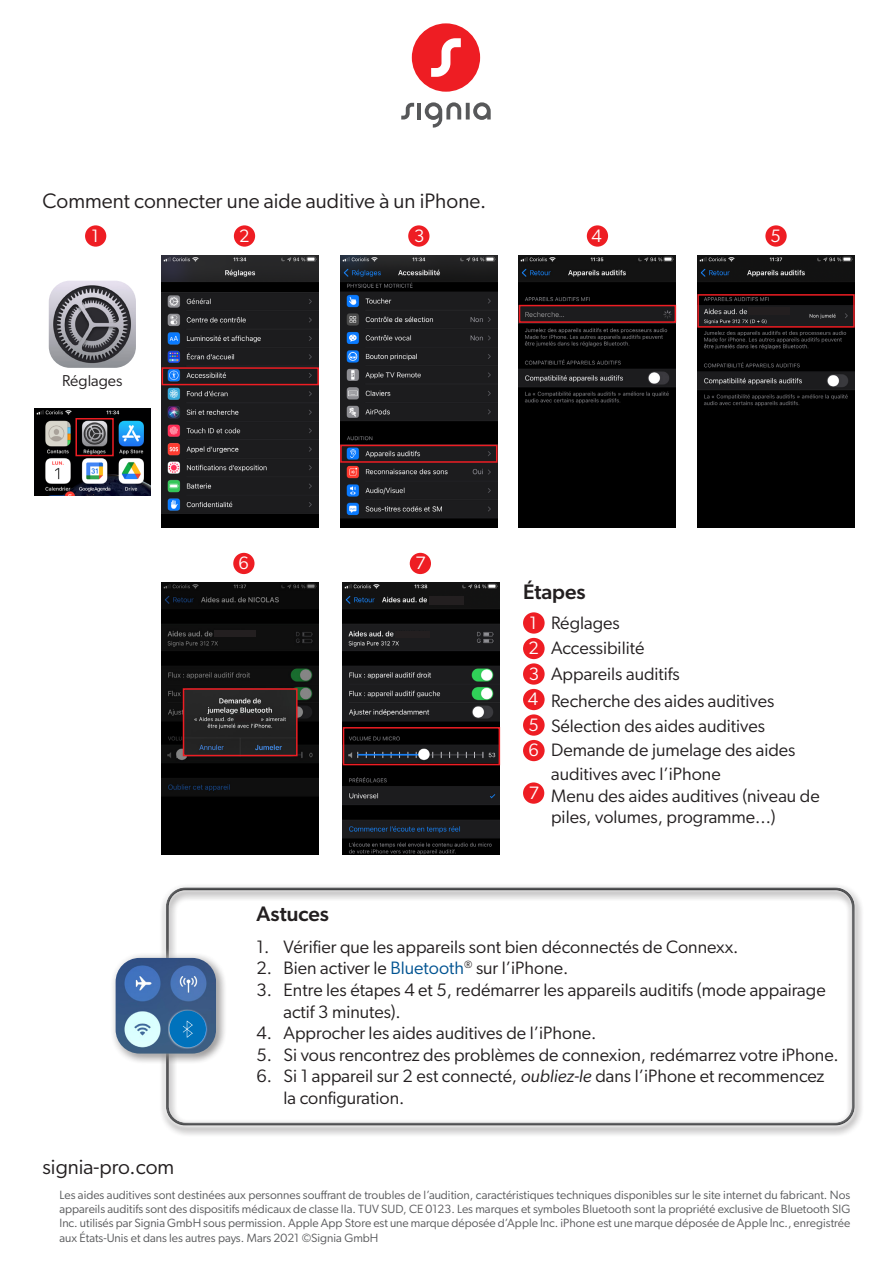
<style>
.page{position:relative;width:893px;height:1263px;background:#fff}
.page>*{position:absolute;margin:0;border:0;box-sizing:border-box;transform-origin:0 0}
.t1{font:21px "Gibson";color:#231f20}
.t2{font:500 21px "Gibson";color:#231f20}
.t3{font:18px/21.6px "Gibson";color:#231f20}
.t4{font:18px "Gibson";color:#fff}
.t5{font:15.75px "Gibson";color:#231f20}
.t6{font:12px/14.4px "Gibson";color:#57585a;text-align:justify}
.s1{color:#005391}
.s2{font-style:italic}
</style>
<div class="page">
<div style="left:159px;top:883px;width:706px;height:254px;background:#231f20;opacity:.75"></div>
<div style="left:163px;top:889px;width:693px;height:238px;background:#231f20;opacity:.75"></div>
<svg style="left:425px;top:102px;width:66px;height:26px"></svg>
<hr style="left:417px;top:103px;width:4px;height:17px;background:#57585a">
<svg style="left:401px;top:103px;width:13px;height:17px"></svg>
<div style="left:412px;top:23px;width:68px;height:69px;background:#ee1d23;border-radius:50%"></div>
<svg style="left:431px;top:38px;width:30px;height:39px"></svg>
<img style="left:49px;top:281px;width:87px;height:87px">
<div style="left:104px;top:946px;width:124px;height:119px;background:#fff;opacity:.8"></div>
<img style="left:116px;top:958px;width:100px;height:95px">
<div style="left:168px;top:1009px;width:40px;height:40px;background:#fff;opacity:.75"></div>
<div style="left:169px;top:1010px;width:37px;height:37px;background:#0072bc;border-radius:50%"></div>
<svg style="left:183px;top:1021px;width:10px;height:16px"></svg>
<img style="left:340px;top:255px;width:157px;height:272px">
<div style="left:340px;top:445px;width:157px;height:18px;border:2px solid #ee1d23"></div>
<img style="left:162px;top:255px;width:157px;height:272px">
<div style="left:162px;top:367px;width:157px;height:18px;border:2px solid #ee1d23"></div>
<img style="left:519px;top:255px;width:157px;height:272px">
<div style="left:519px;top:305px;width:157px;height:18px;border:2px solid #ee1d23"></div>
<img style="left:162px;top:583px;width:157px;height:271px">
<div style="left:214px;top:630px;width:42px;height:7px;background:#231f20"></div>
<div style="left:183px;top:688px;width:115px;height:68px;border:2px solid #ee1d23"></div>
<div style="left:235px;top:715px;width:26px;height:6px;background:#231f20"></div>
<img style="left:343px;top:583px;width:157px;height:271px">
<div style="left:429px;top:596px;width:34px;height:9px;background:#231f20"></div>
<div style="left:395px;top:631px;width:34px;height:7px;background:#231f20"></div>
<div style="left:343px;top:727px;width:157px;height:38px;border:2px solid #ee1d23"></div>
<div style="left:85px;top:225px;width:21px;height:22px;background:#ee1d23;border-radius:50%"></div>
<div style="left:234px;top:225px;width:21px;height:22px;background:#ee1d23;border-radius:50%"></div>
<div style="left:408px;top:225px;width:21px;height:22px;background:#ee1d23;border-radius:50%"></div>
<div style="left:587px;top:225px;width:21px;height:22px;background:#ee1d23;border-radius:50%"></div>
<div style="left:765px;top:225px;width:22px;height:22px;background:#ee1d23;border-radius:50%"></div>
<div style="left:233px;top:553px;width:22px;height:21px;background:#ee1d23;border-radius:50%"></div>
<div style="left:410px;top:553px;width:21px;height:21px;background:#ee1d23;border-radius:50%"></div>
<img style="left:697px;top:255px;width:158px;height:272px">
<div style="left:697px;top:294px;width:158px;height:34px;border:2px solid #ee1d23"></div>
<div style="left:748px;top:308px;width:42px;height:7px;background:#231f20"></div>
<img style="left:34px;top:408px;width:117px;height:87px">
<div style="left:75px;top:418px;width:39px;height:38px;border:2px solid #ee1d23"></div>
<div style="left:523px;top:612px;width:22px;height:22px;background:#ee1d23;border-radius:50%"></div>
<div style="left:523px;top:638px;width:22px;height:21px;background:#ee1d23;border-radius:50%"></div>
<div style="left:523px;top:663px;width:22px;height:22px;background:#ee1d23;border-radius:50%"></div>
<div style="left:523px;top:689px;width:22px;height:21px;background:#ee1d23;border-radius:50%"></div>
<div style="left:523px;top:714px;width:22px;height:22px;background:#ee1d23;border-radius:50%"></div>
<div style="left:523px;top:740px;width:22px;height:21px;background:#ee1d23;border-radius:50%"></div>
<div style="left:523px;top:782px;width:21px;height:22px;background:#ee1d23;border-radius:50%"></div>
<p class="t1" style="left:43px;top:188px;width:445px">Comment connecter une aide auditive à un iPhone.</p>
<p class="t4" style="left:91px;top:225px;width:9px">1</p>
<p class="t4" style="left:239px;top:225px;width:12px">2</p>
<p class="t4" style="left:414px;top:225px;width:12px">3</p>
<p class="t4" style="left:591px;top:225px;width:12px">4</p>
<p class="t4" style="left:770px;top:225px;width:12px">5</p>
<p class="t5" style="left:62px;top:371px;width:62px">Réglages</p>
<p class="t1" style="left:43px;top:1154px;width:133px">signia-pro.com</p>
<p class="t4" style="left:239px;top:552px;width:12px">6</p>
<p class="t4" style="left:415px;top:552px;width:12px">7</p>
<p class="t2" style="left:257px;top:901px;width:74px">Astuces</p>
<p class="t2" style="left:523px;top:579px;width:64px">Étapes</p>
<p class="t3" style="left:551px;top:612px;width:70px">Réglages</p>
<p class="t3" style="left:551px;top:637px;width:95px">Accessibilité</p>
<p class="t3" style="left:551px;top:663px;width:130px">Appareils auditifs</p>
<p class="t3" style="left:551px;top:689px;width:225px">Recherche des aides auditives</p>
<p class="t3" style="left:551px;top:715px;width:215px">Sélection des aides auditives</p>
<p class="t3" style="left:551px;top:737px;width:246px;line-height:24px">Demande de jumelage des aides auditives avec l’iPhone</p>
<p class="t3" style="left:551px;top:784px;width:270px">Menu des aides auditives (niveau de piles, volumes, programme...)</p>
<p class="t4" style="left:529px;top:612px;width:9px">1</p>
<p class="t4" style="left:528px;top:637px;width:12px">2</p>
<p class="t4" style="left:529px;top:663px;width:12px">3</p>
<p class="t4" style="left:528px;top:688px;width:12px">4</p>
<p class="t4" style="left:528px;top:714px;width:12px">5</p>
<p class="t4" style="left:528px;top:739px;width:12px">6</p>
<p class="t4" style="left:529px;top:782px;width:12px">7</p>
<p class="t3" style="left:257px;top:935px;width:483px">1. Vérifier que les appareils sont bien déconnectés de Connexx.</p>
<p class="t3" style="left:257px;top:957px;width:313px">2. Bien activer le <span class="s1">Bluetooth</span><sup>®</sup> sur l’iPhone.</p>
<p class="t3" style="left:284px;top:979px;width:544px;text-indent:-27px">3. Entre les étapes 4 et 5, redémarrer les appareils auditifs (mode appairage actif 3 minutes).</p>
<p class="t3" style="left:257px;top:1022px;width:341px">4. Approcher les aides auditives de l’iPhone.</p>
<p class="t3" style="left:257px;top:1043px;width:584px">5. Si vous rencontrez des problèmes de connexion, redémarrez votre iPhone.</p>
<p class="t3" style="left:284px;top:1065px;width:542px;text-indent:-27px">6. Si 1 appareil sur 2 est connecté, <span class="s2">oubliez-le</span> dans l’iPhone et recommencez la configuration.</p>
<p class="t6" style="left:60px;top:1187px;width:792px">Les aides auditives sont destinées aux personnes souffrant de troubles de l’audition, caractéristiques techniques disponibles sur le site internet du fabricant. Nos appareils auditifs sont des dispositifs médicaux de classe IIa. TUV SUD, CE 0123. Les marques et symboles Bluetooth sont la propriété exclusive de Bluetooth SIG Inc. utilisés par Signia GmbH sous permission. Apple App Store est une marque déposée d’Apple Inc. iPhone est une marque déposée de Apple Inc., enregistrée aux États-Unis et dans les autres pays. Mars 2021 ©Signia GmbH</p>
</div>
